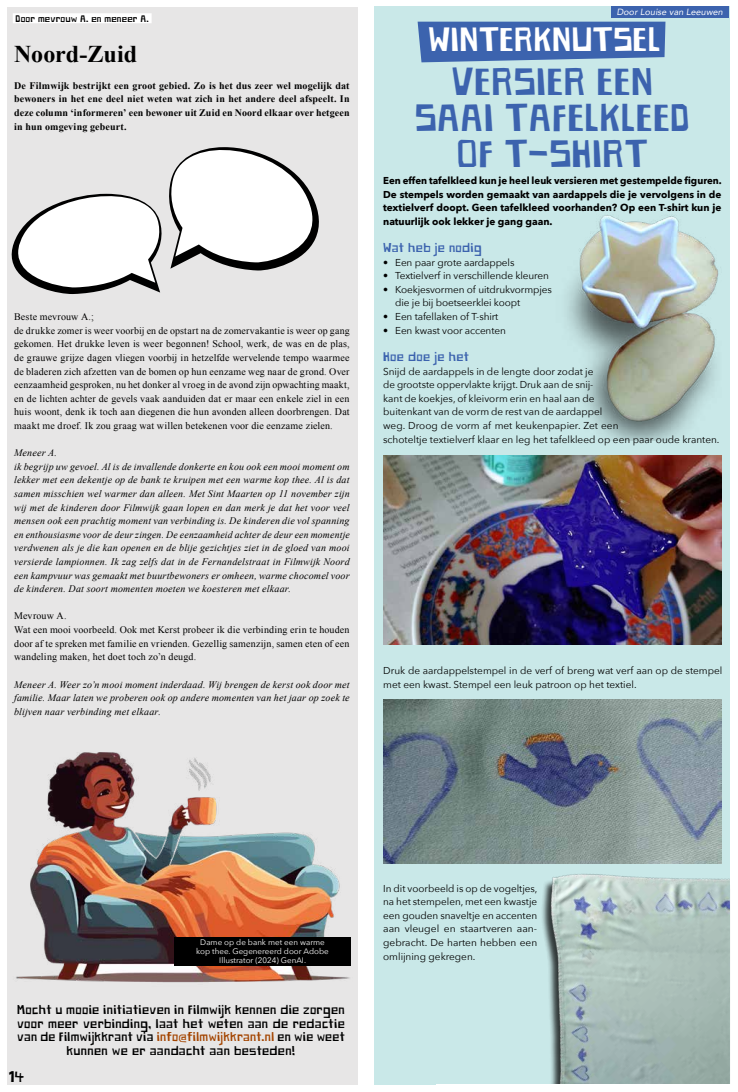
<style>
.page{position:relative;width:738px;height:1092px;background:#fff}
.page>*{position:absolute;margin:0;border:0;box-sizing:border-box;transform-origin:0 0}
.t1{font:36px/36px "Paper Johnny Einhalb";color:#3c63ae;text-align:center}
.t2{font:31.4px "Paper Johnny Einhalb";color:#fff}
.t3{font:700 24px "Times New Roman";color:#000}
.t4{font:14px "Paper Johnny Einhalb";color:#000}
.t5{font:12px/13.6px "Paper Johnny Einhalb";letter-spacing:.015em;color:#000;text-align:center}
.t6{font:12px "Paper Johnny Einhalb";letter-spacing:.02em;color:#3c63ae}
.t7{font:italic 10px/13.6px "Times New Roman";letter-spacing:.015em;color:#000}
.t8{font:10px/13.6px "Times New Roman";letter-spacing:.015em;color:#000}
.t9{font:10px/13.6px "Avenir Next";color:#000}
.t10{font:700 10px/13.6px "Times New Roman";letter-spacing:.015em;color:#000;text-align:justify}
.t11{font:700 10px/13.6px "Avenir Next";color:#000;text-align:justify}
.t12{font:9px "Paper Johnny Einhalb";letter-spacing:.01em;color:#000}
.t13{font:italic 9px "Avenir";letter-spacing:.01em;color:#fff}
.t14{font:8px/9px "Avenir Next";color:#fff;text-align:center}
.s1{color:#a34400}
</style>
<div class="page">
<div style="left:7px;top:7px;width:350px;height:1077px;background:#e7e6e6"></div>
<img style="left:16px;top:752px;width:335px;height:231px">
<svg style="left:11px;top:147px;width:308px;height:147px"></svg>
<div style="left:13px;top:13px;width:138px;height:10px;background:#fff"></div>
<div style="left:174px;top:936px;width:176px;height:29px;background:#000"></div>
<div style="left:374px;top:6px;width:355px;height:1078px;background:#c9e8e8"></div>
<div style="left:540px;top:876px;width:190px;height:215px;background:#c9e8e8"></div>
<img style="left:543px;top:850px;width:186px;height:234px">
<div style="left:610px;top:6px;width:118px;height:12px;background:#3c63ae"></div>
<svg style="left:417px;top:22px;width:248px;height:40px;background:#456cb1"></svg>
<img style="left:383px;top:699px;width:337px;height:164px">
<img style="left:567px;top:215px;width:152px;height:226px">
<img style="left:383px;top:455px;width:337px;height:189px">
<div style="left:436px;top:1084px;width:300px;height:7px;background:#fff"></div>
<p class="t12" style="left:16px;top:13px;width:135px">Door mevrouw A. en meneer A.</p>
<h3 class="t3" style="left:14px;top:37px;width:124px">Noord-Zuid</h3>
<p class="t10" style="left:14px;top:78px;width:337px">De Filmwijk bestrijkt een groot gebied. Zo is het dus zeer wel mogelijk dat bewoners in het ene deel niet weten wat zich in het andere deel afspeelt. In deze column ‘informeren’ een bewoner uit Zuid en Noord elkaar over hetgeen in hun omgeving gebeurt.</p>
<p class="t8" style="left:14px;top:310px;width:337px">Beste mevrouw A.;<br>de drukke zomer is weer voorbij en de opstart na de zomervakantie is weer op gang gekomen. Het drukke leven is weer begonnen! School, werk, de was en de plas, de grauwe grijze dagen vliegen voorbij in hetzelfde wervelende tempo waarmee de bladeren zich afzetten van de bomen op hun eenzame weg naar de grond. Over eenzaamheid gesproken, nu het donker al vroeg in de avond zijn opwachting maakt, en de lichten achter de gevels vaak aanduiden dat er maar een enkele ziel in een huis woont, denk ik toch aan diegenen die hun avonden alleen doorbrengen. Dat maakt me droef. Ik zou graag wat willen betekenen voor die eenzame zielen.</p>
<p class="t7" style="left:14px;top:446px;width:337px">Meneer A.<br>ik begrijp uw gevoel. Al is de invallende donkerte en kou ook een mooi moment om lekker met een dekentje op de bank te kruipen met een warme kop thee. Al is dat samen misschien wel warmer dan alleen. Met Sint Maarten op 11 november zijn wij met de kinderen door Filmwijk gaan lopen en dan merk je dat het voor veel mensen ook een prachtig moment van verbinding is. De kinderen die vol spanning en enthousiasme voor de deur zingen. De eenzaamheid achter de deur een momentje verdwenen als je die kan openen en de blije gezichtjes ziet in de gloed van mooi versierde lampionnen. Ik zag zelfs dat in de Fernandelstraat in Filmwijk Noord een kampvuur was gemaakt met buurtbewoners er omheen, warme chocomel voor de kinderen. Dat soort momenten moeten we koesteren met elkaar.</p>
<p class="t8" style="left:14px;top:609px;width:336px">Mevrouw A.<br>Wat een mooi voorbeeld. Ook met Kerst probeer ik die verbinding erin te houden door af te spreken met familie en vrienden. Gezellig samenzijn, samen eten of een wandeling maken, het doet toch zo’n deugd.</p>
<p class="t7" style="left:14px;top:677px;width:337px;text-align:justify">Meneer A. Weer zo’n mooi moment inderdaad. Wij brengen de kerst ook door met familie. Maar laten we proberen ook op andere momenten van het jaar op zoek te blijven naar verbinding met elkaar.</p>
<p class="t13" style="left:616px;top:6px;width:108px">Door Louise van Leeuwen</p>
<h2 class="t2" style="left:428px;top:21px;width:234px">WINTERKNUTSEL</h2>
<h1 class="t1" style="left:414px;top:66px;width:277px">VERSIER EEN<br>SAAI TAFELKLEED<br>OF T-SHIRT</h1>
<p class="t11" style="left:383px;top:173px;width:340px">Een effen tafelkleed kun je heel leuk versieren met gestempelde figuren.<br>De stempels worden gemaakt van aardappels die je vervolgens in de textielverf doopt. Geen tafelkleed voorhanden? Op een T-shirt kun je natuurlijk ook lekker je gang gaan.</p>
<p class="t6" style="left:383px;top:240px;width:100px">Wat heb je nodig</p>
<p class="t9" style="left:383px;top:255px;width:133px">• Een paar grote aardappels</p>
<p class="t9" style="left:383px;top:268px;width:167px">• Textielverf in verschillende kleuren</p>
<p class="t9" style="left:395px;top:282px;width:158px;text-indent:-12px">• Koekjesvormen of uitdrukvormpjes die je bij boetseerklei koopt</p>
<p class="t9" style="left:383px;top:309px;width:117px">• Een tafellaken of T-shirt</p>
<p class="t9" style="left:383px;top:323px;width:124px">• Een kwast voor accenten</p>
<p class="t6" style="left:383px;top:349px;width:87px">Hoe doe je het</p>
<p class="t9" style="left:383px;top:364px;width:337px">Snijd de aardappels in de lengte door zodat je<br>de grootste oppervlakte krijgt. Druk aan de snij-<br>kant de koekjes, of kleivorm erin en haal aan de<br>buitenkant van de vorm de rest van de aardappel<br>weg. Droog de vorm af met keukenpapier. Zet een<br>schoteltje textielverf klaar en leg het tafelkleed op een paar oude kranten.</p>
<p class="t9" style="left:383px;top:663px;width:340px">Druk de aardappelstempel in de verf of breng wat verf aan op de stempel met een kwast. Stempel een leuk patroon op het textiel.</p>
<p class="t14" style="left:196px;top:937px;width:134px">Dame op de bank met een warme kop thee. Gegenereerd door Adobe<br>Illustrator (2024) GenAI.</p>
<p class="t5" style="left:17px;top:1003px;width:329px">Mocht u mooie initiatieven in Filmwijk kennen die zorgen voor meer verbinding, laat het weten aan de redactie van de Filmwijkkrant via <span class="s1">info@filmwijkkrant.nl</span> en wie weet kunnen we er aandacht aan besteden!</p>
<h3 class="t4" style="left:9px;top:1068px;width:17px">14</h3>
<p class="t9" style="left:383px;top:880px;width:156px;text-align:justify">In dit voorbeeld is op de vogeltjes, na het stempelen, met een kwastje een gouden snaveltje en accenten aan vleugel en staartveren aan&shy;gebracht. De harten hebben een omlijning gekregen.</p>
</div>
